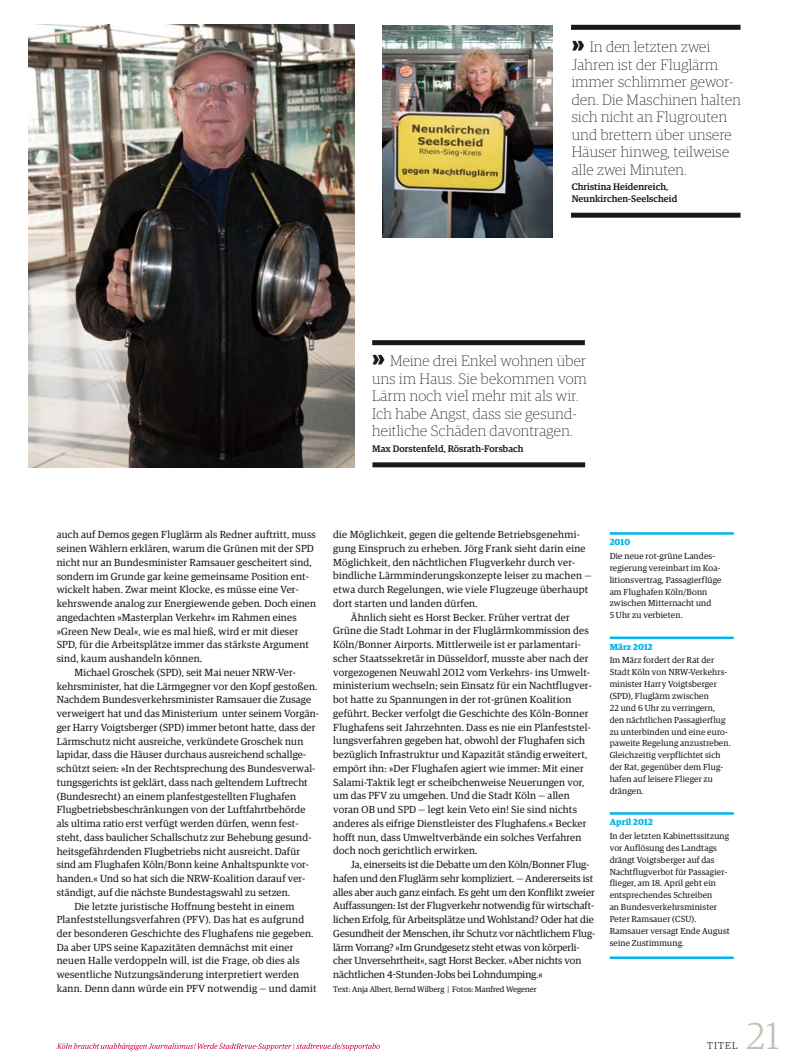
<style>
.page{position:relative;width:794px;height:1063px;background:#fff}
.page>*{position:absolute;margin:0;border:0;box-sizing:border-box;transform-origin:0 0}
.t1{font:300 37.5px "Guardian Egyp";color:#bfc4b4}
.t2{font:100 15px/17.5px "Guardian Egyp";letter-spacing:.02em;color:#1a171b}
.t3{font:10.25px "Guardian Egyp";letter-spacing:.02em;color:#1a171b}
.t4{font:10.25px "Guardian Egyp";color:#1a171b}
.t5{font:300 10px "Guardian Egyp";letter-spacing:.12em;color:#1a171b}
.t6{font:500 9.5px/11.9px "Guardian Egyp";letter-spacing:.01em;color:#1a171b}
.t7{font:8.75px/11.9px "Guardian Egyp";letter-spacing:.02em;color:#1a171b}
.t8{font:700 8.75px "Guardian Egyp";letter-spacing:.02em;color:#00b6e8}
.t9{font:8.12px "Guardian Egyp";color:#1a171b}
.s1{font-weight:900;font-size:25px}
</style>
<div class="page">
<img style="left:28px;top:25px;width:326px;height:443px">
<hr style="left:609px;top:532px;width:124px;height:3px;background:#00b6e8">
<hr style="left:609px;top:637px;width:124px;height:2px;background:#00b6e8">
<hr style="left:609px;top:812px;width:124px;height:3px;background:#00b6e8">
<hr style="left:609px;top:956px;width:124px;height:3px;background:#00b6e8">
<img style="left:383px;top:25px;width:170px;height:213px">
<div style="left:571px;top:25px;width:169px;height:5px;background:#1a171b"></div>
<div style="left:571px;top:213px;width:169px;height:5px;background:#1a171b"></div>
<div style="left:372px;top:340px;width:213px;height:5px;background:#1a171b"></div>
<div style="left:372px;top:462px;width:213px;height:5px;background:#1a171b"></div>
<svg style="left:57px;top:1043px;width:323px;height:7px"></svg>
<h2 class="t2" style="left:572px;top:37px;width:171px"><span class="s1">»</span> In den letzten zwei<br>Jahren ist der Fluglärm immer schlimmer gewor&shy;den. Die Maschinen halten sich nicht an Flugrouten und brettern über unsere<br>Häuser hinweg, teilweise alle zwei Minuten.</h2>
<p class="t6" style="left:572px;top:180px;width:107px">Christina Heidenreich,<br>Neunkirchen-Seelscheid</p>
<h2 class="t2" style="left:372px;top:351px;width:216px"><span class="s1">»</span> Meine drei Enkel wohnen über uns im Haus. Sie bekommen vom<br>Lärm noch viel mehr mit als wir.<br>Ich habe Angst, dass sie gesund&shy;heitliche Schäden davontragen.</h2>
<p class="t6" style="left:372px;top:442px;width:153px">Max Dorstenfeld, Rösrath-Forsbach</p>
<p class="t3" style="left:57px;top:528px;width:261px">auch auf Demos gegen Fluglärm als Redner auftritt, muss</p>
<p class="t3" style="left:57px;top:542px;width:258px">seinen Wählern erklären, warum die Grünen mit der SPD</p>
<p class="t3" style="left:57px;top:555px;width:257px">nicht nur an Bundesminister Ramsauer gescheitert sind,</p>
<p class="t3" style="left:57px;top:569px;width:254px">sondern im Grunde gar keine gemeinsame Position ent-</p>
<p class="t3" style="left:57px;top:583px;width:244px">wickelt haben. Zwar meint Klocke, es müsse eine Ver-</p>
<p class="t3" style="left:57px;top:597px;width:261px">kehrswende analog zur Energiewende geben. Doch einen</p>
<p class="t3" style="left:57px;top:610px;width:241px">angedachten »Masterplan Verkehr« im Rahmen eines</p>
<p class="t3" style="left:57px;top:624px;width:243px">»Green New Deal«, wie es mal hieß, wird er mit dieser</p>
<p class="t3" style="left:57px;top:638px;width:254px">SPD, für die Arbeitsplätze immer das stärkste Argument</p>
<p class="t3" style="left:57px;top:651px;width:147px">sind, kaum aushandeln können.</p>
<p class="t3" style="left:74px;top:665px;width:223px">Michael Groschek (SPD), seit Mai neuer NRW-Ver-</p>
<p class="t3" style="left:57px;top:679px;width:262px">kehrsminister, hat die Lärmgegner vor den Kopf gestoßen.</p>
<p class="t3" style="left:57px;top:693px;width:256px">Nachdem Bundesverkehrsminister Ramsauer die Zusage</p>
<p class="t3" style="left:57px;top:706px;width:264px">verweigert hat und das Ministerium unter seinem Vorgän-</p>
<p class="t3" style="left:57px;top:720px;width:260px">ger Harry Voigtsberger (SPD) immer betont hatte, dass der</p>
<p class="t3" style="left:57px;top:734px;width:248px">Lärmschutz nicht ausreiche, verkündete Groschek nun</p>
<p class="t3" style="left:57px;top:748px;width:251px">lapidar, dass die Häuser durchaus ausreichend schallge-</p>
<p class="t3" style="left:57px;top:761px;width:260px">schützt seien: »In der Rechtsprechung des Bundesverwal-</p>
<p class="t3" style="left:57px;top:775px;width:253px">tungsgerichts ist geklärt, dass nach geltendem Luftrecht</p>
<p class="t3" style="left:57px;top:789px;width:241px">(Bundesrecht) an einem planfestgestellten Flughafen</p>
<p class="t3" style="left:57px;top:803px;width:250px">Flugbetriebsbeschränkungen von der Luftfahrtbehörde</p>
<p class="t3" style="left:57px;top:816px;width:243px">als ultima ratio erst verfügt werden dürfen, wenn fest-</p>
<p class="t3" style="left:57px;top:830px;width:256px">steht, dass baulicher Schallschutz zur Behebung gesund-</p>
<p class="t3" style="left:57px;top:844px;width:245px">heitsgefährdenden Flugbetriebs nicht ausreicht. Dafür</p>
<p class="t3" style="left:57px;top:858px;width:254px">sind am Flughafen Köln/Bonn keine Anhaltspunkte vor-</p>
<p class="t3" style="left:57px;top:871px;width:250px">handen.« Und so hat sich die NRW-Koalition darauf ver-</p>
<p class="t3" style="left:57px;top:885px;width:235px">ständigt, auf die nächste Bundestagswahl zu setzen.</p>
<p class="t3" style="left:74px;top:899px;width:221px">Die letzte juristische Hoffnung besteht in einem</p>
<p class="t3" style="left:57px;top:913px;width:249px">Planfeststellungsverfahren (PFV). Das hat es aufgrund</p>
<p class="t3" style="left:57px;top:926px;width:258px">der besonderen Geschichte des Flughafens nie gegeben.</p>
<p class="t3" style="left:57px;top:940px;width:238px">Da aber UPS seine Kapazitäten demnächst mit einer</p>
<p class="t3" style="left:57px;top:954px;width:244px">neuen Halle verdoppeln will, ist die Frage, ob dies als</p>
<p class="t3" style="left:57px;top:968px;width:244px">wesentliche Nutzungsänderung interpretiert werden</p>
<p class="t3" style="left:57px;top:981px;width:261px">kann. Denn dann würde ein PFV notwendig — und damit</p>
<p class="t3" style="left:333px;top:528px;width:248px">die Möglichkeit, gegen die geltende Betriebsgenehmi-</p>
<p class="t3" style="left:333px;top:541px;width:254px">gung Einspruch zu erheben. Jörg Frank sieht darin eine</p>
<p class="t3" style="left:333px;top:555px;width:244px">Möglichkeit, den nächtlichen Flugverkehr durch ver-</p>
<p class="t3" style="left:333px;top:569px;width:260px">bindliche Lärmminderungskonzepte leiser zu machen —</p>
<p class="t3" style="left:333px;top:583px;width:257px">etwa durch Regelungen, wie viele Flugzeuge überhaupt</p>
<p class="t3" style="left:333px;top:596px;width:146px">dort starten und landen dürfen.</p>
<p class="t3" style="left:351px;top:610px;width:220px">Ähnlich sieht es Horst Becker. Früher vertrat der</p>
<p class="t3" style="left:333px;top:624px;width:257px">Grüne die Stadt Lohmar in der Fluglärmkommission des</p>
<p class="t3" style="left:333px;top:638px;width:249px">Köln/Bonner Airports. Mittlerweile ist er parlamentari-</p>
<p class="t3" style="left:333px;top:651px;width:257px">scher Staatssekretär in Düsseldorf, musste aber nach der</p>
<p class="t3" style="left:333px;top:665px;width:258px">vorgezogenen Neuwahl 2012 vom Verkehrs- ins Umwelt-</p>
<p class="t3" style="left:333px;top:679px;width:260px">ministerium wechseln; sein Einsatz für ein Nachtflugver-</p>
<p class="t3" style="left:333px;top:693px;width:240px">bot hatte zu Spannungen in der rot-grünen Koalition</p>
<p class="t3" style="left:333px;top:706px;width:256px">geführt. Becker verfolgt die Geschichte des Köln-Bonner</p>
<p class="t3" style="left:333px;top:720px;width:259px">Flughafens seit Jahrzehnten. Dass es nie ein Planfeststel-</p>
<p class="t3" style="left:333px;top:734px;width:253px">lungsverfahren gegeben hat, obwohl der Flughafen sich</p>
<p class="t3" style="left:333px;top:748px;width:256px">bezüglich Infrastruktur und Kapazität ständig erweitert,</p>
<p class="t3" style="left:333px;top:761px;width:252px">empört ihn: »Der Flughafen agiert wie immer: Mit einer</p>
<p class="t3" style="left:333px;top:775px;width:253px">Salami-Taktik legt er scheibchenweise Neuerungen vor,</p>
<p class="t3" style="left:333px;top:789px;width:238px">um das PFV zu umgehen. Und die Stadt Köln — allen</p>
<p class="t3" style="left:333px;top:803px;width:245px">voran OB und SPD — legt kein Veto ein! Sie sind nichts</p>
<p class="t3" style="left:333px;top:816px;width:255px">anderes als eifrige Dienstleister des Flughafens.« Becker</p>
<p class="t3" style="left:333px;top:830px;width:250px">hofft nun, dass Umweltverbände ein solches Verfahren</p>
<p class="t3" style="left:333px;top:844px;width:146px">doch noch gerichtlich erwirken.</p>
<p class="t4" style="left:351px;top:858px;width:240px">Ja, einerseits ist die Debatte um den Köln/Bonner Flug-</p>
<p class="t4" style="left:333px;top:871px;width:262px">hafen und den Fluglärm sehr kompliziert. — Andererseits ist</p>
<p class="t4" style="left:333px;top:885px;width:263px">alles aber auch ganz einfach. Es geht um den Konflikt zweier</p>
<p class="t4" style="left:333px;top:899px;width:262px">Auffassungen: Ist der Flugverkehr notwendig für wirtschaft-</p>
<p class="t4" style="left:333px;top:913px;width:262px">lichen Erfolg, für Arbeitsplätze und Wohlstand? Oder hat die</p>
<p class="t4" style="left:333px;top:926px;width:264px">Gesundheit der Menschen, ihr Schutz vor nächtlichem Flug-</p>
<p class="t4" style="left:333px;top:940px;width:248px">lärm Vorrang? »Im Grundgesetz steht etwas von körperli-</p>
<p class="t4" style="left:333px;top:954px;width:250px">cher Unversehrtheit«, sagt Horst Becker. »Aber nichts von</p>
<p class="t4" style="left:333px;top:967px;width:211px">nächtlichen 4-Stunden-Jobs bei Lohndumping.«</p>
<p class="t9" style="left:333px;top:984px;width:205px">Text: Anja Albert, Bernd Wilberg | Fotos: Manfred Wegener</p>
<p class="t8" style="left:609px;top:536px;width:22px">2010</p>
<p class="t7" style="left:609px;top:549px;width:113px">Die neue rot-grüne Landes&shy;regierung vereinbart im Koa&shy;litionsvertrag, Passagierflüge am Flughafen Köln/Bonn zwischen Mitternacht und<br>5 Uhr zu verbieten.</p>
<p class="t8" style="left:609px;top:640px;width:44px">März 2012</p>
<p class="t7" style="left:609px;top:654px;width:122px">Im März fordert der Rat der<br>Stadt Köln von NRW-Verkehrs&shy;minister Harry Voigtsberger (SPD), Fluglärm zwischen<br>22 und 6 Uhr zu verringern, den nächtlichen Passagierflug zu unterbinden und eine euro&shy;paweite Regelung anzustreben.<br>Gleichzeitig verpflichtet sich der Rat, gegenüber dem Flug&shy;hafen auf leisere Flieger zu drängen.</p>
<p class="t8" style="left:609px;top:816px;width:45px">April 2012</p>
<p class="t7" style="left:609px;top:829px;width:122px">In der letzten Kabinettssitzung vor Auflösung des Landtags drängt Voigtsberger auf das<br>Nachtflugverbot für Passagier&shy;flieger, am 18. April geht ein entsprechendes Schreiben<br>an Bundesverkehrsminister<br>Peter Ramsauer (CSU).<br>Ramsauer versagt Ende August seine Zustimmung.</p>
<p class="t5" style="left:707px;top:1039px;width:32px">titel</p>
<h1 class="t1" style="left:746px;top:1011px;width:35px">21</h1>
</div>
